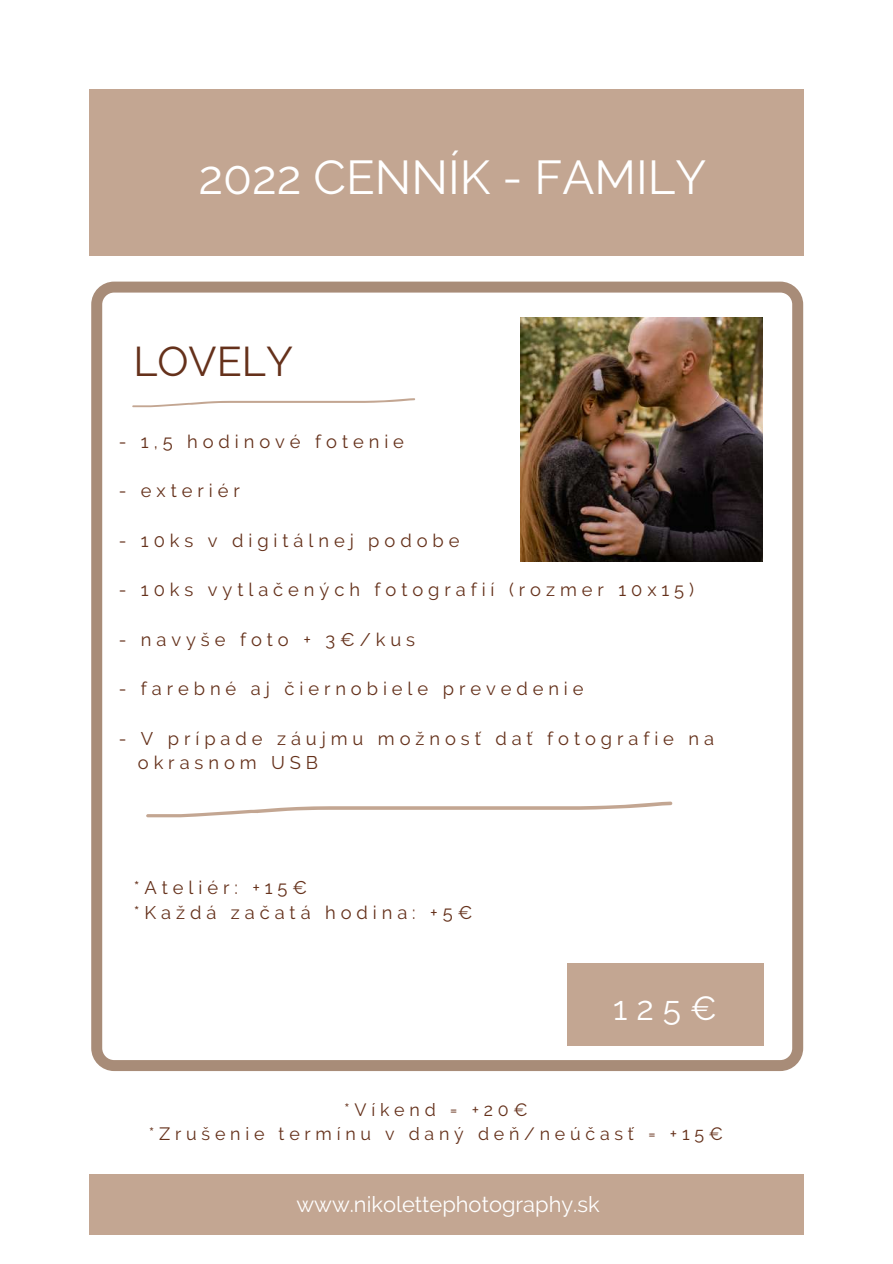
<style>
.page{position:relative;width:893px;height:1264px;background:#fff}
.page>*{position:absolute;margin:0;border:0;box-sizing:border-box;transform-origin:0 0}
.t1{font:47.4px "Raleway";color:#fff}
.t2{font:41.4px "Raleway";color:#65311b}
.t3{font:33.3px "Raleway";color:#fff}
.t4{font:21.9px "Raleway";color:#fff}
.t5{font:18.3px/24.8px "Raleway";letter-spacing:.27em;color:#65311b}
.t6{font:17.85px/24.8px "Raleway";letter-spacing:.27em;color:#65311b;text-align:center}
</style>
<div class="page">
<div style="left:89px;top:89px;width:714px;height:167px;background:#c3a692"></div>
<div style="left:89px;top:1173px;width:714px;height:61px;background:#c3a692"></div>
<svg style="left:91px;top:281px;width:712px;height:790px"></svg>
<div style="left:566px;top:963px;width:197px;height:82px;background:#c3a692"></div>
<img style="left:520px;top:318px;width:243px;height:244px">
<svg style="left:132px;top:398px;width:283px;height:9px"></svg>
<svg style="left:146px;top:801px;width:526px;height:16px"></svg>
<h1 class="t1" style="left:198px;top:149px;width:509px">2022 CENNÍK - FAMILY</h1>
<h2 class="t2" style="left:133px;top:337px;width:161px">LOVELY</h2>
<p class="t5" style="left:119px;top:429px;width:287px">- 1,5 hodinové fotenie</p>
<p class="t5" style="left:119px;top:478px;width:123px">- exteriér</p>
<p class="t5" style="left:119px;top:528px;width:342px">- 10ks v digitálnej podobe</p>
<p class="t5" style="left:119px;top:577px;width:577px">- 10ks vytlačených fotografií (rozmer 10x15)</p>
<p class="t5" style="left:119px;top:627px;width:298px">- navyše foto + 3€/kus</p>
<p class="t5" style="left:119px;top:676px;width:466px">- farebné aj čiernobiele prevedenie</p>
<p class="t5" style="left:138px;top:725px;width:577px;text-indent:-19px">- V prípade záujmu možnosť dať fotografie na okrasnom USB</p>
<p class="t5" style="left:134px;top:875px;width:340px">*Ateliér: +15€<br>*Každá začatá hodina: +5€</p>
<h3 class="t3" style="left:613px;top:988px;width:105px">125€</h3>
<p class="t6" style="left:149px;top:1097px;width:576px">*Víkend = +20€<br>*Zrušenie termínu v daný deň/neúčasť = +15€</p>
<p class="t4" style="left:296px;top:1191px;width:305px">www.nikolettephotography.sk</p>
</div>
